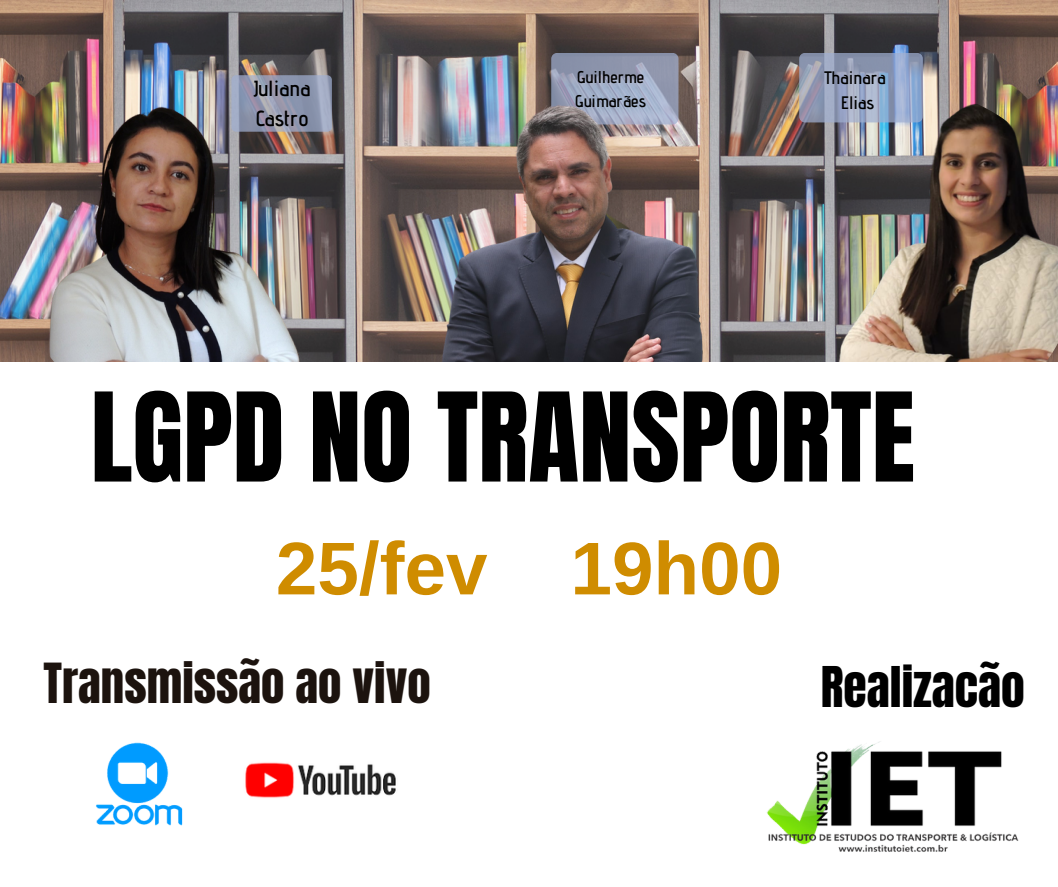
<style>
.page{position:relative;width:1058px;height:887px;background:#fff}
.page>*{position:absolute;margin:0;border:0;box-sizing:border-box;transform-origin:0 0}
.t1{font:104.85px "Anton";color:#000}
.t2{font:700 74.7px "Arimo";color:#cf8c00}
.t3{font:47.7px "Anton";color:#000}
.t4{font:46.95px "Anton";color:#1c130e}
.t5{font:600 21.9px "Advent Pro";color:#000}
.t6{font:600 18.15px "Advent Pro";color:#000}
.t7{font:600 17.1px "Advent Pro";color:#000}
</style>
<div class="page">
<img style="left:0;top:0;width:1058px;height:362px">
<img style="left:12px;top:75px;width:346px;height:346px;border-radius:50%">
<svg style="left:231px;top:75px;width:101px;height:57px;background:#949bb1"></svg>
<svg style="left:551px;top:53px;width:127px;height:71px;background:#8f96ad"></svg>
<img style="left:733px;top:89px;width:325px;height:273px">
<img style="left:379px;top:67px;width:380px;height:380px;border-radius:50%">
<svg style="left:799px;top:53px;width:123px;height:69px;background:#95a2bf"></svg>
<img style="left:56px;top:363px;width:670px;height:84px">
<img style="left:96px;top:742px;width:87px;height:84px">
<img style="left:766px;top:741px;width:253px;height:111px">
<img style="left:245px;top:762px;width:151px;height:36px">
<p class="t5" style="left:254px;top:75px;width:58px">Juliana</p>
<p class="t5" style="left:255px;top:105px;width:55px">Castro</p>
<p class="t7" style="left:576px;top:67px;width:69px">Guilherme</p>
<p class="t7" style="left:575px;top:90px;width:73px">Guimarães</p>
<p class="t6" style="left:824px;top:67px;width:63px">Thainara</p>
<p class="t6" style="left:840px;top:92px;width:35px">Elias</p>
<p class="t1" style="left:91px;top:362px;width:825px">LGPD NO TRANSPORTE</p>
<p class="t2" style="left:276px;top:526px;width:508px">25/fev 19h00</p>
<p class="t4" style="left:43px;top:649px;width:389px">Transmissão ao vivo</p>
<p class="t3" style="left:820px;top:653px;width:206px">Realizacão</p>
</div>
